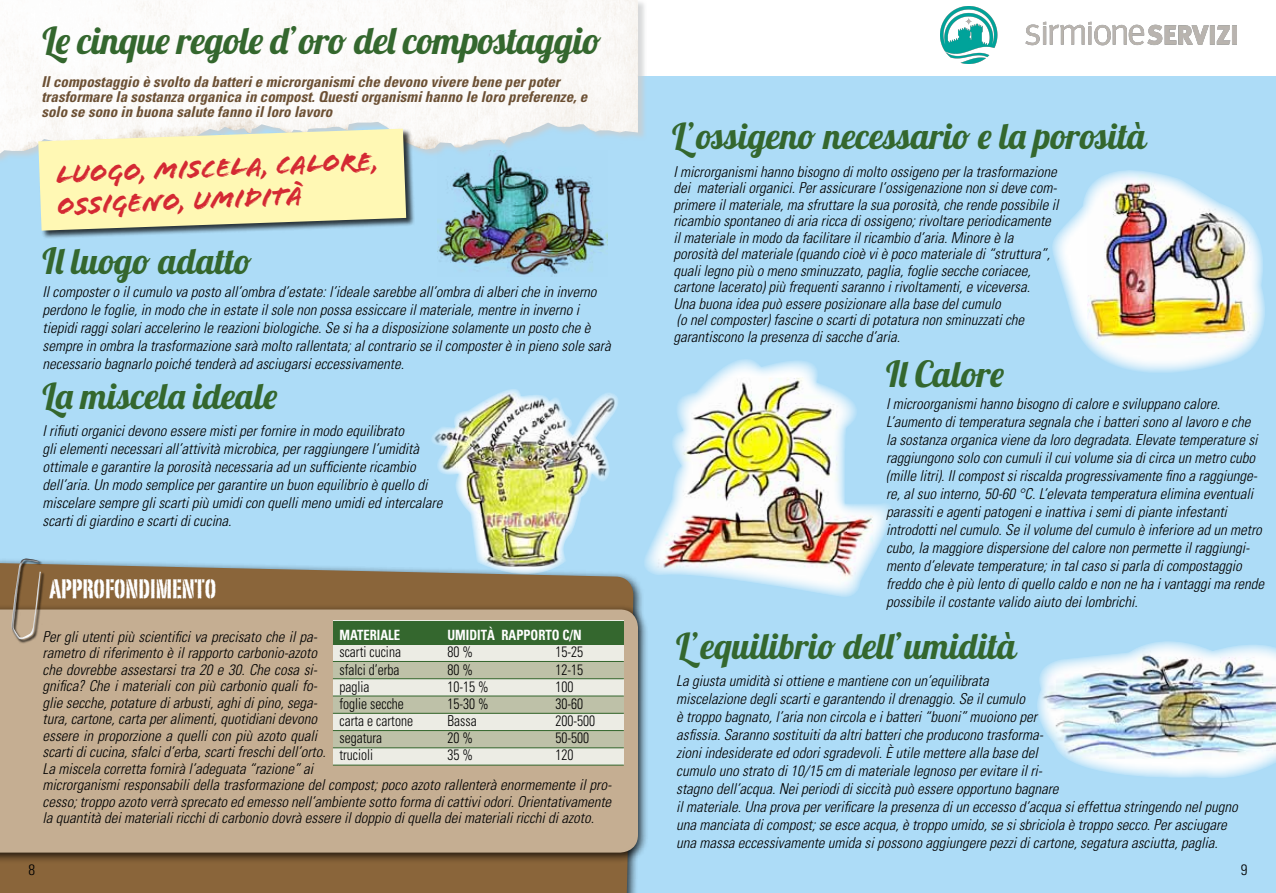
<style>
.page{position:relative;width:1276px;height:893px;background:#fff}
.page>*{position:absolute;margin:0;border:0;box-sizing:border-box;transform-origin:0 0}
.t1{font:37.5px "Lobster 1.4";letter-spacing:-.01em;color:#34672e}
.t2{font:36px "Lobster 1.4";letter-spacing:.03em;color:#34672e}
.t3{font:36px "Lobster 1.4";color:#34672e}
.t4{font:27px/31px "Flood Std";color:#cd071e}
.t5{font:26.1px "Portago ITCTT";color:#fff}
.t6{font:italic 300 condensed 15px/18px "Univers LT Std";color:#000}
.t7{font:italic 700 condensed 15px/15px "Univers LT Std";color:#6c5034}
.t8{font:300 condensed 15px "Univers";color:#000;scale:.9 1}
.t9{font:300 condensed 15px "Univers";color:#000}
.t10{font:700 condensed 14.1px "Univers";color:#fff;scale:.9 1}
</style>
<div class="page">
<div style="left:0;top:77px;width:1276px;height:816px;background:#addcf7"></div>
<div style="left:0;top:563px;width:634px;height:330px;background:#8a653a"></div>
<div style="left:0;top:604px;width:649px;height:260px;background:#000;opacity:.75"></div>
<div style="left:0;top:609px;width:638px;height:244px;background:#c5ae92"></div>
<div style="left:0;top:0;width:647px;height:191px;background:#cbcdce;opacity:.75"></div>
<img style="left:0;top:0;width:638px;height:154px">
<div style="left:38px;top:128px;width:377px;height:111px;background:#000;opacity:.75"></div>
<svg style="left:38px;top:129px;width:368px;height:102px;background:#f2eeb4"></svg>
<img style="left:437px;top:150px;width:171px;height:126px">
<svg style="left:414px;top:389px;width:214px;height:201px"></svg>
<img style="left:433px;top:392px;width:181px;height:174px">
<div style="left:333px;top:621px;width:291px;height:144px;background:#ecece4"></div>
<div style="left:333px;top:661px;width:291px;height:17px;background:#bec1a8"></div>
<div style="left:333px;top:696px;width:291px;height:17px;background:#bec1a8"></div>
<div style="left:333px;top:730px;width:291px;height:18px;background:#bec1a8"></div>
<div style="left:333px;top:621px;width:291px;height:23px;background:#34672e"></div>
<hr style="left:333px;top:644px;width:291px;height:1px;background:#34672e">
<hr style="left:333px;top:661px;width:291px;height:1px;background:#34672e">
<hr style="left:333px;top:678px;width:291px;height:1px;background:#34672e">
<hr style="left:333px;top:696px;width:291px;height:1px;background:#34672e">
<hr style="left:333px;top:713px;width:291px;height:1px;background:#34672e">
<hr style="left:333px;top:730px;width:291px;height:1px;background:#34672e">
<hr style="left:333px;top:748px;width:291px;height:1px;background:#34672e">
<hr style="left:333px;top:765px;width:291px;height:1px;background:#34672e">
<div style="left:12px;top:559px;width:33px;height:84px;background:#000;opacity:.75"></div>
<img style="left:11px;top:558px;width:30px;height:82px">
<svg style="left:1053px;top:170px;width:104px;height:176px"></svg>
<img style="left:1087px;top:174px;width:178px;height:198px">
<svg style="left:711px;top:359px;width:180px;height:197px"></svg>
<img style="left:645px;top:378px;width:228px;height:219px">
<svg style="left:1068px;top:759px;width:208px;height:19px"></svg>
<img style="left:1037px;top:641px;width:239px;height:118px">
<img style="left:940px;top:6px;width:296px;height:58px">
<h1 class="t1" style="left:43px;top:16px;width:560px">Le cinque regole d’oro del compostaggio</h1>
<p class="t7" style="left:41px;top:75px;width:547px">Il compostaggio è svolto da batteri e microrganismi che devono vivere bene per poter trasformare la sostanza organica in compost. Questi organismi hanno le loro preferenze, e solo se sono in buona salute fanno il loro lavoro</p>
<h3 class="t4" style="left:55px;top:161px;width:325px;rotate:-3deg">Luogo, miscela, calore, ossigeno, umidità</h3>
<h2 class="t2" style="left:43px;top:238px;width:211px">Il luogo adatto</h2>
<p class="t6" style="left:43px;top:283px;width:570px">Il composter o il cumulo va posto all’ombra d’estate: l’ideale sarebbe all’ombra di alberi che in inverno perdono le foglie, in modo che in estate il sole non possa essiccare il materiale, mentre in inverno i tiepidi raggi solari accelerino le reazioni biologiche. Se si ha a disposizione solamente un posto che è sempre in ombra la trasformazione sarà molto rallentata; al contrario se il composter è in pieno sole sarà necessario bagnarlo poiché tenderà ad asciugarsi eccessivamente.</p>
<h2 class="t2" style="left:43px;top:373px;width:236px">La miscela ideale</h2>
<p class="t6" style="left:43px;top:422px;width:401px">I rifiuti organici devono essere misti per fornire in modo equilibrato<br>gli elementi necessari all’attività microbica, per raggiungere l’umidità ottimale e garantire la porosità necessaria ad un sufficiente ricambio dell’aria. Un modo semplice per garantire un buon equilibrio è quello di miscelare sempre gli scarti più umidi con quelli meno umidi ed intercalare scarti di giardino e scarti di cucina.</p>
<h3 class="t5" style="left:50px;top:573px;width:168px">APPROFONDIMENTO</h3>
<p class="t10" style="left:339px;top:627px;width:69px">MATERIALE</p>
<p class="t10" style="left:447px;top:627px;width:151px">UMIDITÀ RAPPORTO C/N</p>
<p class="t8" style="left:339px;top:643px;width:70px">scarti cucina</p>
<p class="t8" style="left:447px;top:643px;width:30px">80 %</p>
<p class="t8" style="left:555px;top:643px;width:32px">15-25</p>
<p class="t8" style="left:339px;top:660px;width:68px">sfalci d’erba</p>
<p class="t8" style="left:447px;top:660px;width:30px">80 %</p>
<p class="t8" style="left:555px;top:660px;width:32px">12-15</p>
<p class="t8" style="left:339px;top:677px;width:35px">paglia</p>
<p class="t8" style="left:447px;top:677px;width:47px">10-15 %</p>
<p class="t8" style="left:555px;top:677px;width:22px">100</p>
<p class="t8" style="left:339px;top:694px;width:73px">foglie secche</p>
<p class="t8" style="left:447px;top:694px;width:47px">15-30 %</p>
<p class="t8" style="left:555px;top:694px;width:32px">30-60</p>
<p class="t8" style="left:339px;top:711px;width:83px">carta e cartone</p>
<p class="t8" style="left:447px;top:711px;width:34px">Bassa</p>
<p class="t8" style="left:555px;top:711px;width:46px">200-500</p>
<p class="t8" style="left:339px;top:729px;width:49px">segatura</p>
<p class="t8" style="left:447px;top:729px;width:30px">20 %</p>
<p class="t8" style="left:555px;top:729px;width:39px">50-500</p>
<p class="t8" style="left:339px;top:746px;width:39px">trucioli</p>
<p class="t8" style="left:447px;top:746px;width:30px">35 %</p>
<p class="t8" style="left:555px;top:746px;width:22px">120</p>
<p class="t6" style="left:43px;top:629px;width:570px;line-height:16.5px">Per gli utenti più scientifici va precisato che il pa-<br>rametro di riferimento è il rapporto carbonio-azoto<br>che dovrebbe assestarsi tra 20 e 30. Che cosa si-<br>gnifica? Che i materiali con più carbonio quali fo-<br>glie secche, potature di arbusti, aghi di pino, sega-<br>tura, cartone, carta per alimenti, quotidiani devono<br>essere in proporzione a quelli con più azoto quali<br>scarti di cucina, sfalci d’erba, scarti freschi dell’orto.<br>La miscela corretta fornirà l’adeguata “razione” ai<br>microrganismi responsabili della trasformazione del compost; poco azoto rallenterà enormemente il pro&shy;cesso; troppo azoto verrà sprecato ed emesso nell’ambiente sotto forma di cattivi odori. Orientativamente la quantità dei materiali ricchi di carbonio dovrà essere il doppio di quella dei materiali ricchi di azoto.</p>
<h2 class="t2" style="left:672px;top:113px;width:476px">L’ossigeno necessario e la porosità</h2>
<p class="t6" style="left:673px;top:163px;width:386px;line-height:16.5px">I microrganismi hanno bisogno di molto ossigeno per la trasformazione dei materiali organici. Per assicurare l’ossigenazione non si deve com&shy;primere il materiale, ma sfruttare la sua porosità, che rende possibile il ricambio spontaneo di aria ricca di ossigeno; rivoltare periodicamente il materiale in modo da facilitare il ricambio d’aria. Minore è la porosità del materiale (quando cioè vi è poco materiale di “struttura”, quali legno più o meno sminuzzato, paglia, foglie secche coriacee, cartone lacerato) più frequenti saranno i rivoltamenti, e viceversa.<br>Una buona idea può essere posizionare alla base del cumulo<br>(o nel composter) fascine o scarti di potatura non sminuzzati che garantiscono la presenza di sacche d’aria.</p>
<h2 class="t3" style="left:886px;top:351px;width:119px">Il Calore</h2>
<p class="t6" style="left:886px;top:395px;width:380px">I microorganismi hanno bisogno di calore e sviluppano calore.<br>L’aumento di temperatura segnala che i batteri sono al lavoro e che<br>la sostanza organica viene da loro degradata. Elevate temperature si raggiungono solo con cumuli il cui volume sia di circa un metro cubo (mille litri). Il compost si riscalda progressivamente fino a raggiunge&shy;re, al suo interno, 50-60 °C. L’elevata temperatura elimina eventuali parassiti e agenti patogeni e inattiva i semi di piante infestanti introdotti nel cumulo. Se il volume del cumulo è inferiore ad un metro cubo, la maggiore dispersione del calore non permette il raggiungi&shy;mento d’elevate temperature; in tal caso si parla di compostaggio freddo che è più lento di quello caldo e non ne ha i vantaggi ma rende possibile il costante valido aiuto dei lombrichi.</p>
<h2 class="t2" style="left:676px;top:623px;width:342px">L’equilibrio dell’umidità</h2>
<p class="t6" style="left:676px;top:672px;width:563px">La giusta umidità si ottiene e mantiene con un’equilibrata<br>miscelazione degli scarti e garantendo il drenaggio. Se il cumulo<br>è troppo bagnato, l’aria non circola e i batteri “buoni” muoiono per<br>asfissia. Saranno sostituiti da altri batteri che producono trasforma-<br>zioni indesiderate ed odori sgradevoli. È utile mettere alla base del<br>cumulo uno strato di 10/15 cm di materiale legnoso per evitare il ri-<br>stagno dell’acqua. Nei periodi di siccità può essere opportuno bagnare<br>il materiale. Una prova per verificare la presenza di un eccesso d’acqua si effettua stringendo nel pugno una manciata di compost; se esce acqua, è troppo umido, se si sbriciola è troppo secco. Per asciugare una massa eccessivamente umida si possono aggiungere pezzi di cartone, segatura asciutta, paglia.</p>
<p class="t9" style="left:28px;top:861px;width:8px">8</p>
<p class="t9" style="left:1241px;top:861px;width:8px">9</p>
</div>
